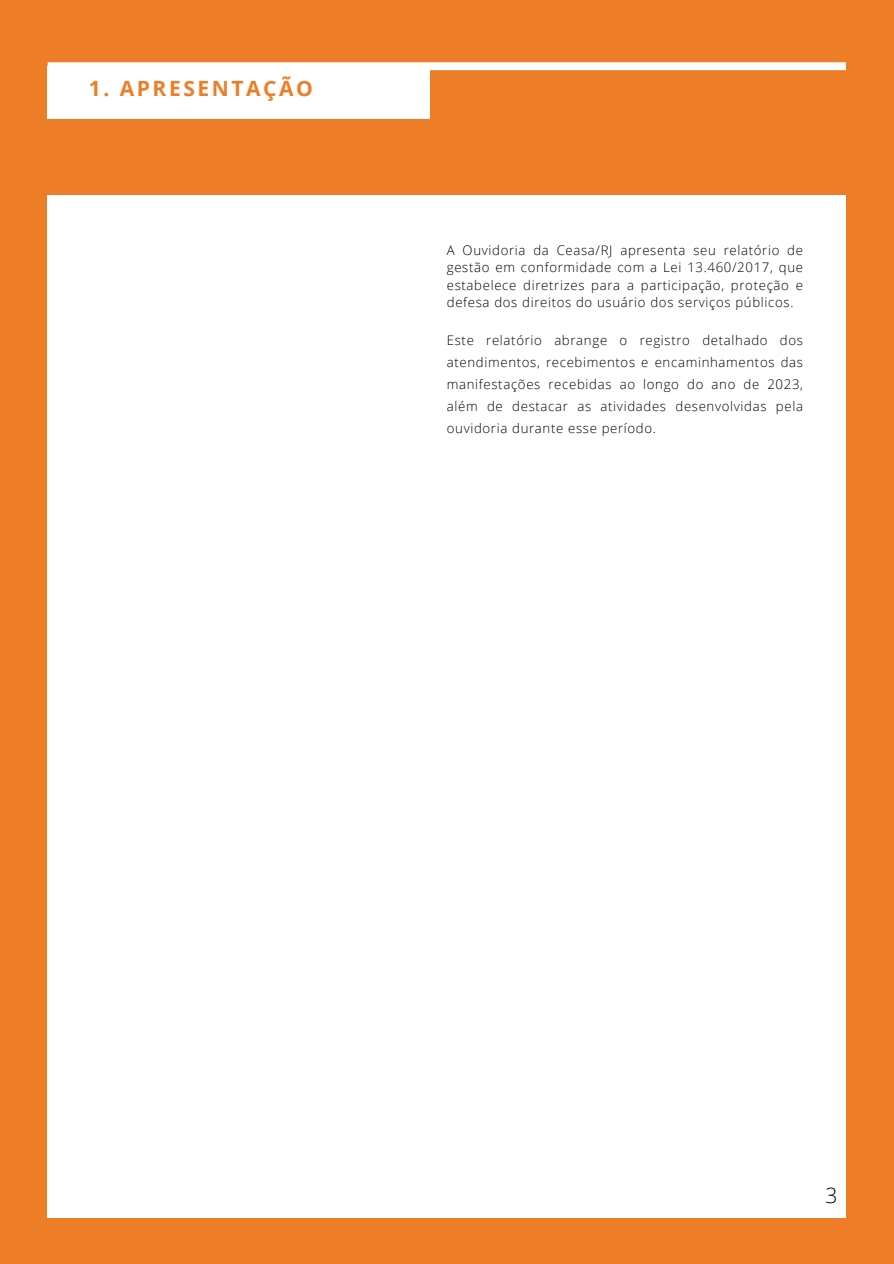
<style>
.page{position:relative;width:894px;height:1264px;background:#fff}
.page>*{position:absolute;margin:0;border:0;box-sizing:border-box;transform-origin:0 0}
.t1{font:700 21px "Open Sans";letter-spacing:.12em;color:#ed7d27}
.t2{font:300 21px "Open Sans";color:#000}
.t3{font:300 13.2px/22px "Open Sans";letter-spacing:.05em;color:#000;text-align:justify}
</style>
<div class="page">
<div style="left:0;top:0;width:893px;height:1263px;background:#ed7d27"></div>
<div style="left:48px;top:195px;width:797px;height:1022px;background:#fff"></div>
<div style="left:48px;top:62px;width:797px;height:8px;background:#fff"></div>
<div style="left:48px;top:66px;width:382px;height:52px;background:#fff"></div>
<p class="t1" style="left:89px;top:74px;width:225px">1. APRESENTAÇÃO</p>
<h1 class="t3" style="left:446px;top:241px;width:357px;line-height:17.5px">A Ouvidoria da Ceasa/RJ apresenta seu relatório de gestão em conformidade com a Lei 13.460/2017, que estabelece diretrizes para a participação, proteção e defesa dos direitos do usuário dos serviços públicos.</h1>
<p class="t3" style="left:446px;top:329px;width:357px">Este relatório abrange o registro detalhado dos atendimentos, recebimentos e encaminhamentos das manifestações recebidas ao longo do ano de 2023, além de destacar as atividades desenvolvidas pela ouvidoria durante esse período.</p>
<p class="t2" style="left:825px;top:1180px;width:13px">3</p>
</div>
